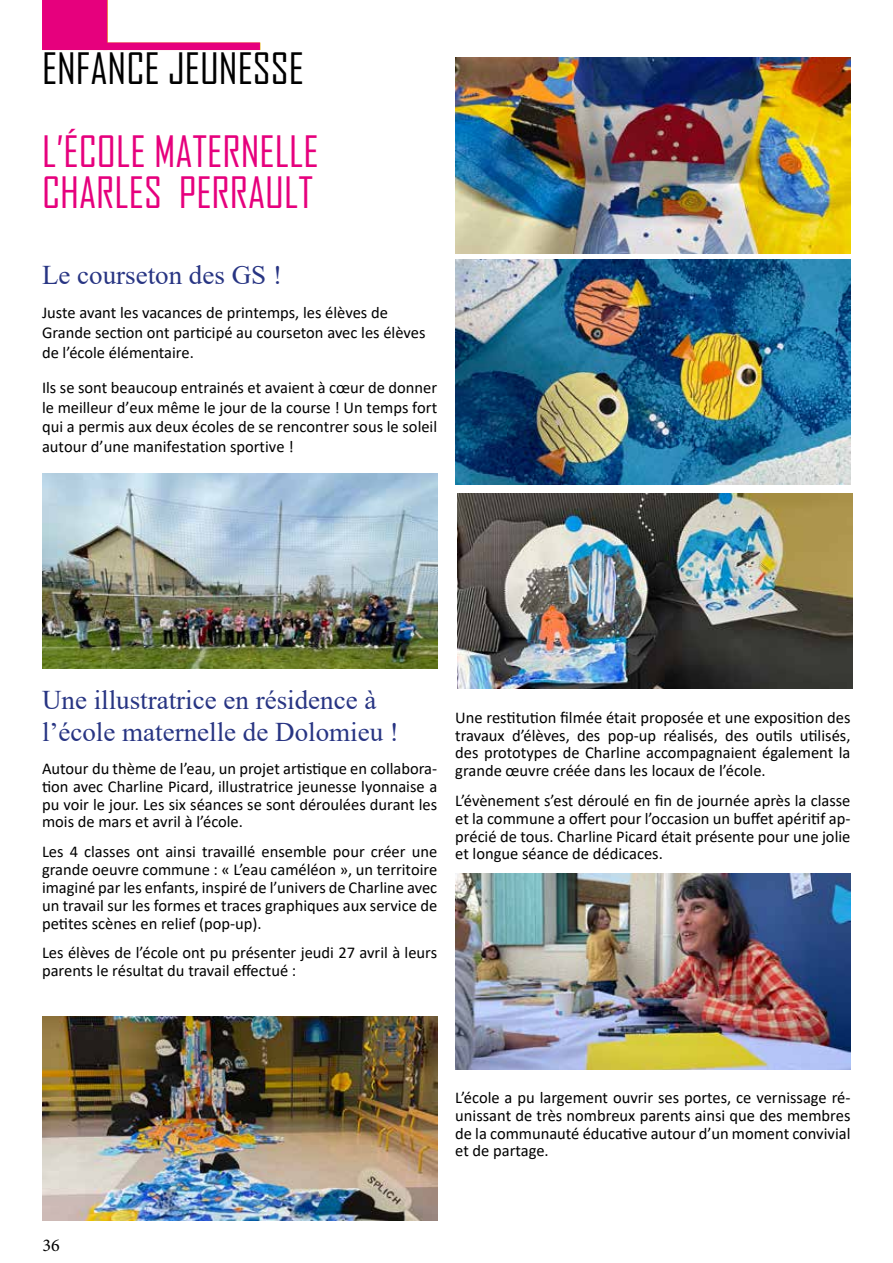
<style>
.page{position:relative;width:893px;height:1263px;background:#fff}
.page>*{position:absolute;margin:0;border:0;box-sizing:border-box;transform-origin:0 0}
.t1{font:41.4px/41.4px "Agency FB";color:#e6007d}
.t2{font:41.4px "Agency FB";color:#000}
.t3{font:27px/32.4px "Times New Roman";color:#283583}
.t4{font:18px "Minion Pro";color:#000}
.t5{font:16.5px/17.9px "Calibri";color:#000;text-align:justify}
</style>
<div class="page">
<div style="left:103px;top:43px;width:157px;height:7px;background:#e6007d"></div>
<div style="left:42px;top:0;width:65px;height:50px;background:#e6007d"></div>
<img style="left:42px;top:473px;width:395px;height:196px">
<img style="left:42px;top:1016px;width:395px;height:204px">
<img style="left:455px;top:57px;width:395px;height:196px">
<img style="left:455px;top:259px;width:395px;height:226px">
<img style="left:455px;top:874px;width:395px;height:195px">
<img style="left:457px;top:493px;width:395px;height:196px">
<h1 class="t2" style="left:42px;top:43px;width:263px">ENFANCE JEUNESSE</h1>
<h1 class="t1" style="left:42px;top:130px;width:278px">L’ÉCOLE MATERNELLE<br>CHARLES PERRAULT</h1>
<h2 class="t3" style="left:42px;top:257px;width:241px">Le courseton des GS !</h2>
<p class="t5" style="left:42px;top:303px;width:385px;line-height:19.8px;text-align:left">Juste avant les vacances de printemps, les élèves de<br>Grande section ont participé au courseton avec les élèves de l’école élémentaire.</p>
<p class="t5" style="left:42px;top:377px;width:397px;line-height:19.8px">Ils se sont beaucoup entrainés et avaient à cœur de donner le meilleur d’eux même le jour de la course ! Un temps fort qui a permis aux deux écoles de se rencontrer sous le soleil autour d’une manifestation sportive !</p>
<h2 class="t3" style="left:42px;top:683px;width:358px">Une illustratrice en résidence à l’école maternelle de Dolomieu !</h2>
<p class="t5" style="left:42px;top:759px;width:397px">Autour du thème de l’eau, un projet artistique en collabora&shy;tion avec Charline Picard, illustratrice jeunesse lyonnaise a pu voir le jour. Les six séances se sont déroulées durant les mois de mars et avril à l’école.</p>
<p class="t5" style="left:42px;top:842px;width:397px">Les 4 classes ont ainsi travaillé ensemble pour créer une grande oeuvre commune : « L’eau caméléon », un territoire imaginé par les enfants, inspiré de l’univers de Charline avec un travail sur les formes et traces graphiques aux service de petites scènes en relief (pop-up).</p>
<p class="t5" style="left:42px;top:943px;width:397px">Les élèves de l’école ont pu présenter jeudi 27 avril à leurs parents le résultat du travail effectué :</p>
<p class="t5" style="left:455px;top:708px;width:397px">Une restitution filmée était proposée et une exposition des travaux d’élèves, des pop-up réalisés, des outils utilisés, des prototypes de Charline accompagnaient également la grande œuvre créée dans les locaux de l’école.</p>
<p class="t5" style="left:455px;top:791px;width:397px">L’évènement s’est déroulé en fin de journée après la classe et la commune a offert pour l’occasion un buffet apéritif ap&shy;précié de tous. Charline Picard était présente pour une jolie et longue séance de dédicaces.</p>
<p class="t4" style="left:43px;top:1233px;width:19px">36</p>
<p class="t5" style="left:455px;top:1088px;width:397px">L’école a pu largement ouvrir ses portes, ce vernissage ré&shy;unissant de très nombreux parents ainsi que des membres de la communauté éducative autour d’un moment convivial et de partage.</p>
</div>
